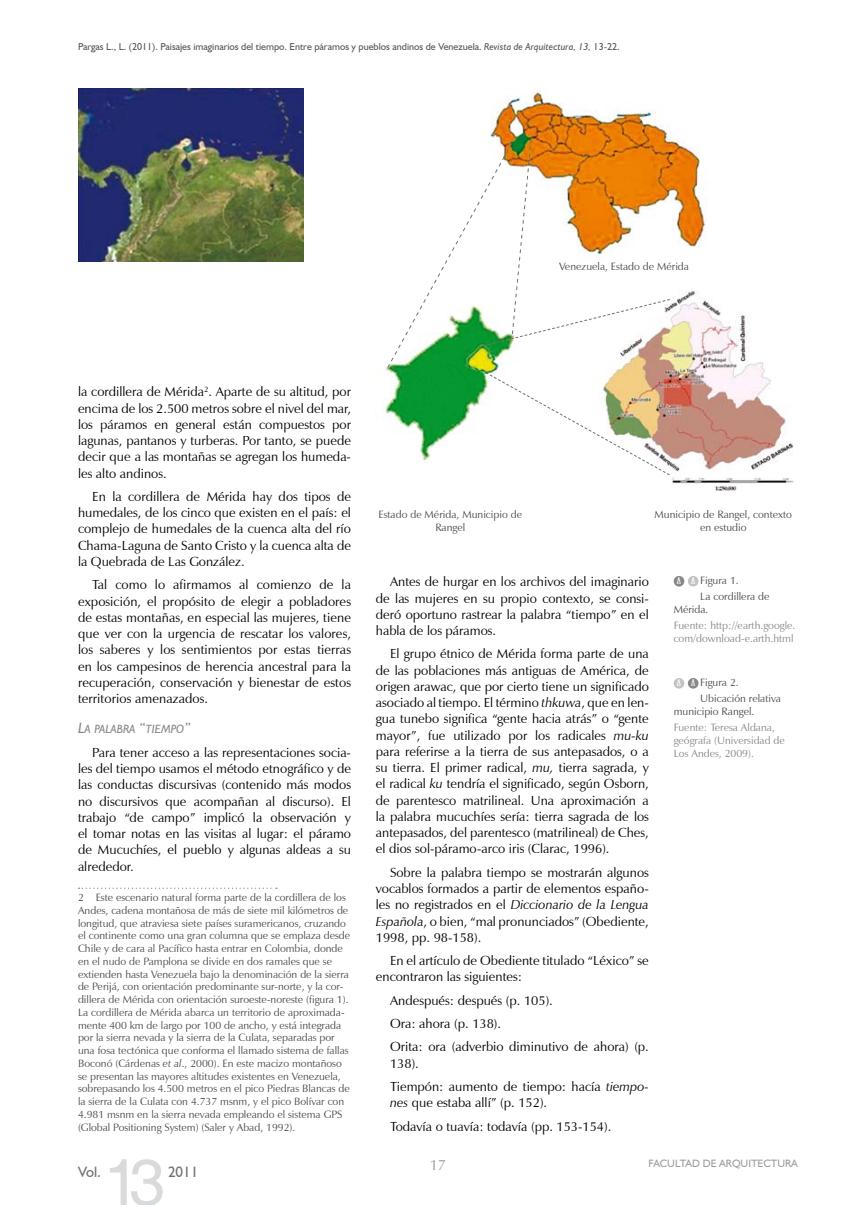
<style>
.page{position:relative;width:851px;height:1205px;background:#fff}
.page>*{position:absolute;margin:0;border:0;box-sizing:border-box;transform-origin:0 0}
.t1{font:65px "Helvetica";color:#d9dadb}
.t2{font:15px "Humanist 521 BT";color:#707173}
.t3{font:15px "Zapf Humanist 601 BT";color:#9c9d9f}
.t4{font:13.12px/16.2px "Zapf Humanist 601 BT";color:#000;text-align:justify}
.t5{font:italic 12px "Humanist 521 BT";color:#878889}
.t6{font:10.62px/12.8px "Zapf Humanist 601 BT";color:#4b4b4d}
.t7{font:10.62px/12.8px "Zapf Humanist 601 BT";color:#878889}
.t8{font:10.62px "Humanist 521 BT";color:#9c9d9f}
.t9{font:10px "Humanist 521 BT";color:#58585a}
.t10{font:9px "Architecture Plain";color:#fff;scale:1.24 1}
.s1{font-style:italic}
.s2{font-size:15px}
</style>
<div class="page">
<svg style="left:79px;top:887px;width:198px;height:2px"></svg>
<img style="left:78px;top:89px;width:225px;height:173px">
<img style="left:385px;top:89px;width:409px;height:402px">
<div style="left:673px;top:576px;width:11px;height:10px;background:#878889;border-radius:50%"></div>
<div style="left:673px;top:678px;width:11px;height:10px;background:#c3c3c4;border-radius:50%"></div>
<div style="left:687px;top:576px;width:11px;height:10px;background:#c3c3c4;border-radius:50%"></div>
<div style="left:687px;top:678px;width:11px;height:10px;background:#878889;border-radius:50%"></div>
<svg style="left:386px;top:138px;width:285px;height:338px"></svg>
<p class="t9" style="left:78px;top:40px;width:543px">Pargas L., L. (2011). Paisajes imaginarios del tiempo. Entre páramos y pueblos andinos de Venezuela. <span class="s1">Revista de Arquitectura, 13,</span> 13-22.</p>
<p class="t6" style="left:559px;top:260px;width:131px">Venezuela, Estado de Mérida</p>
<p class="t4" style="left:78px;top:384px;width:274px">la cordillera de Mérida . Aparte de su altitud, por encima de los 2.500 metros sobre el nivel del mar, los páramos en general están compuestos por lagunas, pantanos y turberas. Por tanto, se puede decir que a las montañas se agregan los humeda&shy;les alto andinos.</p>
<p class="t4" style="left:78px;top:488px;width:274px;text-indent:14px">En la cordillera de Mérida hay dos tipos de humedales, de los cinco que existen en el país: el complejo de humedales de la cuenca alta del río Chama-Laguna de Santo Cristo y la cuenca alta de la Quebrada de Las González.</p>
<p class="t4" style="left:78px;top:576px;width:274px;text-indent:14px">Tal como lo afirmamos al comienzo de la exposición, el propósito de elegir a pobladores de estas montañas, en especial las mujeres, tiene que ver con la urgencia de rescatar los valores, los saberes y los sentimientos por estas tierras en los campesinos de herencia ancestral para la recuperación, conservación y bienestar de estos territorios amenazados.</p>
<p class="t5" style="left:78px;top:722px;width:114px"><span class="s2">L</span>a palabra <span class="s2">“</span>tiempo<span class="s2">”</span></p>
<p class="t4" style="left:78px;top:744px;width:274px;text-indent:14px">Para tener acceso a las representaciones socia&shy;les del tiempo usamos el método etnográfico y de las conductas discursivas (contenido más modos no discursivos que acompañan al discurso). El trabajo “de campo” implicó la observación y el tomar notas en las visitas al lugar: el páramo de Mucuchíes, el pueblo y algunas aldeas a su alrededor.</p>
<p class="t6" style="left:78px;top:891px;width:274px;text-indent:18px">Este escenario natural forma parte de la cordillera de los Andes, cadena montañosa de más de siete mil kilómetros de longitud, que atraviesa siete países suramericanos, cruzando el continente como una gran columna que se emplaza desde Chile y de cara al Pacífico hasta entrar en Colombia, donde en el nudo de Pamplona se divide en dos ramales que se extienden hasta Venezuela bajo la denominación de la sierra de Perijá, con orientación predominante sur-norte, y la cor&shy;dillera de Mérida con orientación suroeste-noreste (figura 1 ).<br>La cordillera de Mérida abarca un territorio de aproximada&shy;mente 400 km de largo por 1 00 de ancho, y está integrada por la sierra nevada y la sierra de la Culata, separadas por una fosa tectónica que conforma el llamado sistema de fallas Boconó (Cárdenas <span class="s1">et al</span>., 2000). En este macizo montañoso se presentan las mayores altitudes existentes en Venezuela, sobrepasando los 4.500 metros en el pico Piedras Blancas de la sierra de la Culata con 4.737 msnm, y el pico Bolívar con 4.981 msnm en la sierra nevada empleando el sistema GPS (Global Positioning System) (Saler y Abad, 1 992).</p>
<h1 class="t1" style="left:103px;top:1144px;width:63px">13</h1>
<p class="t2" style="left:78px;top:1162px;width:25px">Vol.</p>
<p class="t2" style="left:168px;top:1162px;width:32px">2011</p>
<p class="t6" style="left:378px;top:508px;width:145px;text-align:center">Estado de Mérida, Municipio de<br>Rangel</p>
<p class="t6" style="left:654px;top:508px;width:139px;text-align:center">Municipio de Rangel, contexto en estudio</p>
<p class="t4" style="left:376px;top:573px;width:274px;text-indent:14px">Antes de hurgar en los archivos del imaginario de las mujeres en su propio contexto, se consi&shy;deró oportuno rastrear la palabra “tiempo” en el habla de los páramos.</p>
<p class="t4" style="left:376px;top:646px;width:274px;text-indent:14px">El grupo étnico de Mérida forma parte de una de las poblaciones más antiguas de América, de origen arawac, que por cierto tiene un significado asociado al tiempo. El término <span class="s1">thkuwa</span>, que en len&shy;gua tunebo significa “gente hacia atrás” o “gente mayor”, fue utilizado por los radicales <span class="s1">mu‑ku </span>para referirse a la tierra de sus antepasados, o a su tierra. El primer radical, <span class="s1">mu,</span> tierra sagrada, y el radical <span class="s1">ku</span> tendría el significado, según Osborn, de parentesco matrilineal. Una aproximación a la palabra mucuchíes sería: tierra sagrada de los antepasados, del parentesco (matrilineal) de Ches, el dios sol-páramo-arco iris (Clarac, 1 996).</p>
<p class="t4" style="left:376px;top:864px;width:274px;text-indent:14px">Sobre la palabra tiempo se mostrarán algunos vocablos formados a partir de elementos españo&shy;les no registrados en el <span class="s1">Diccionario de la Lengua Española</span>, o bien, “mal pronunciados” (Obediente, 1 998, pp. 98-1 58).</p>
<p class="t4" style="left:376px;top:952px;width:274px;text-indent:14px">En el artículo de Obediente titulado “Léxico” se encontraron las siguientes:</p>
<p class="t4" style="left:390px;top:988px;width:260px;line-height:23.4px;text-align:left">Andespués: después (p. 1 05).<br>Ora: ahora (p. 13 8).<br>Orita: ora (adverbio diminutivo de ahora) (p.</p>
<p class="t4" style="left:390px;top:1051px;width:260px;line-height:23.4px">138).<br>Tiempón: aumento de tiempo: hacía <span class="s1">tiempo-</span></p>
<p class="t4" style="left:390px;top:1091px;width:223px;line-height:23.4px"><span class="s1">nes</span> que estaba allí” (p. 1 52).<br>Todavía o tuavía: todavía (pp. 1 53-1 54).</p>
<p class="t6" style="left:700px;top:572px;width:71px;line-height:16.2px">Figura 1 .<br>La cordillera de</p>
<p class="t6" style="left:673px;top:603px;width:36px">Mérida.</p>
<p class="t7" style="left:673px;top:619px;width:123px">Fuente: http://earth.google. com/download-e.arth.html</p>
<p class="t10" style="left:676px;top:575px;width:5px">A</p>
<p class="t10" style="left:691px;top:575px;width:5px">A</p>
<p class="t6" style="left:700px;top:674px;width:82px;line-height:16.2px">Figura 2.<br>Ubicación relativa</p>
<p class="t6" style="left:673px;top:705px;width:82px">municipio Rangel.</p>
<p class="t7" style="left:673px;top:721px;width:113px">Fuente: Teresa Aldana, geógrafa (Universidad de<br>Los Andes, 2009).</p>
<p class="t10" style="left:676px;top:677px;width:5px">A</p>
<p class="t10" style="left:691px;top:677px;width:5px">A</p>
<p class="t3" style="left:429px;top:1156px;width:18px">1 7</p>
<p class="t8" style="left:648px;top:1157px;width:151px">FACULTAD DE ARQUITECTURA</p>
</div>
